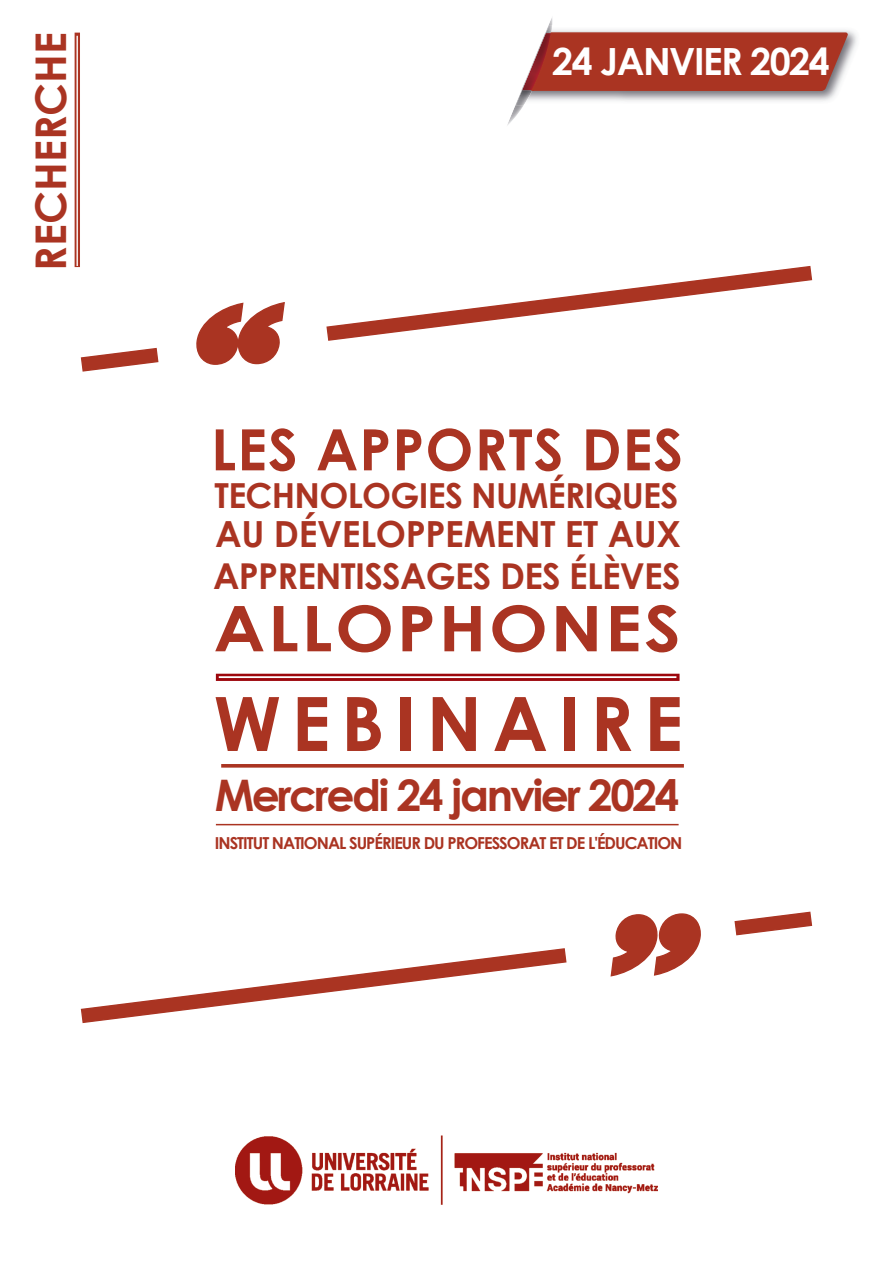
<style>
.page{position:relative;width:893px;height:1263px;background:#fff}
.page>*{position:absolute;margin:0;border:0;box-sizing:border-box;transform-origin:0 0}
.t1{font:700 75px "Century Gothic";letter-spacing:.14em;color:#aa3422}
.t2{font:700 63px "Century Gothic";letter-spacing:.04em;color:#aa3422;scale:1.11 1}
.t3{font:700 57px "Century Gothic";letter-spacing:.02em;color:#aa3422}
.t4{font:700 43.5px "Century Gothic";letter-spacing:-.055em;color:#aa3422}
.t5{font:700 42.3px "Century Gothic";color:#aa3422}
.t6{font:700 37.5px "Century Gothic";letter-spacing:-.04em;color:#fff}
.t7{font:700 36px "Century Gothic";letter-spacing:-.01em;color:#aa3422}
.t8{font:700 35.7px "Century Gothic";letter-spacing:-.02em;color:#aa3422}
.t9{font:700 34.5px "Century Gothic";letter-spacing:-.02em;color:#aa3422}
.t10{font:700 16.5px "Century Gothic";letter-spacing:-.06em;color:#aa3422}
</style>
<div class="page">
<svg style="left:75px;top:33px;width:5px;height:234px"></svg>
<hr style="left:77px;top:36px;width:1px;height:230px;background:#fff">
<svg style="left:196px;top:302px;width:89px;height:63px"></svg>
<svg style="left:80px;top:347px;width:79px;height:25px"></svg>
<svg style="left:326px;top:266px;width:487px;height:75px"></svg>
<svg style="left:734px;top:911px;width:79px;height:25px"></svg>
<svg style="left:80px;top:948px;width:487px;height:75px"></svg>
<svg style="left:610px;top:913px;width:91px;height:64px"></svg>
<div style="left:216px;top:674px;width:463px;height:7px;background:#9d070d"></div>
<hr style="left:219px;top:676px;width:457px;height:2px;background:#fff">
<svg style="left:221px;top:764px;width:463px;height:4px;background:#b24736"></svg>
<hr style="left:216px;top:824px;width:463px;height:1px;background:#aa3422">
<img style="left:235px;top:1135px;width:422px;height:70px">
<img style="left:552px;top:30px;width:305px;height:71px">
<img style="left:507px;top:18px;width:45px;height:107px">
<img style="left:511px;top:25px;width:37px;height:81px">
<svg style="left:507px;top:31px;width:342px;height:61px;background:#b14d3e"></svg>
<h3 class="t5" style="left:19px;top:271px;width:240px;rotate:-90deg">RECHERCHE</h3>
<h3 class="t6" style="left:552px;top:33px;width:279px">24 JANVIER 2024</h3>
<h3 class="t3" style="left:211px;top:406px;width:473px">LES APPORTS DES</h3>
<h3 class="t9" style="left:215px;top:469px;width:465px">TECHNOLOGIES NUMÉRIQUES</h3>
<h3 class="t7" style="left:215px;top:506px;width:467px">AU DÉVELOPPEMENT ET AUX</h3>
<h3 class="t8" style="left:213px;top:549px;width:469px">APPRENTISSAGES DES ÉLÈVES</h3>
<h2 class="t2" style="left:214px;top:581px;width:422px">ALLOPHONES</h2>
<h1 class="t1" style="left:213px;top:667px;width:471px">WEBINAIRE</h1>
<h3 class="t4" style="left:215px;top:762px;width:466px">Mercredi 24 janvier 2024</h3>
<p class="t10" style="left:215px;top:830px;width:469px">INSTITUT NATIONAL SUPÉRIEUR DU PROFESSORAT ET DE L'ÉDUCATION</p>
</div>
